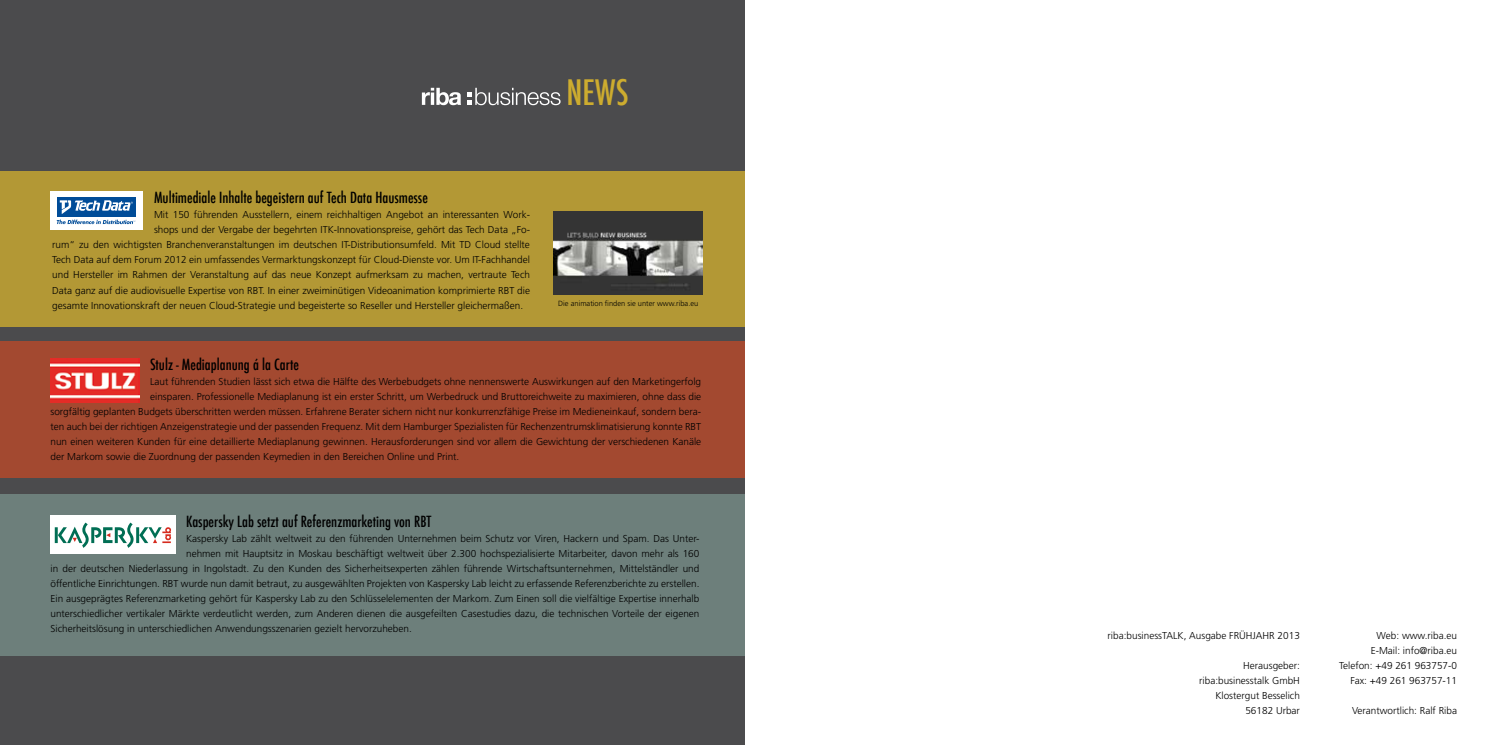
<style>
.page{position:relative;width:1489px;height:745px;background:#fff}
.page>*{position:absolute;margin:0;border:0;box-sizing:border-box;transform-origin:0 0}
.t1{font:500 condensed 34.25px "Futura";color:#cdac2f}
.t2{font:500 condensed 15px "Futura";color:#000}
.t3{font:300 10px/15px "Frutiger";color:#000;text-align:right}
.t4{font:300 7.5px "Frutiger";color:#000}
</style>
<div class="page">
<div style="left:0;top:0;width:744px;height:744px;background:#4b4b4d"></div>
<svg style="left:422px;top:88px;width:39px;height:17px"></svg>
<svg style="left:467px;top:88px;width:93px;height:17px"></svg>
<div style="left:0;top:171px;width:744px;height:155px;background:#b39835"></div>
<div style="left:0;top:493px;width:744px;height:162px;background:#6d7f7b"></div>
<div style="left:0;top:341px;width:744px;height:136px;background:#a34930"></div>
<div style="left:50px;top:515px;width:125px;height:38px;background:#fff"></div>
<img style="left:51px;top:358px;width:88px;height:44px">
<div style="left:50px;top:191px;width:93px;height:39px;background:#fff"></div>
<div style="left:57px;top:197px;width:78px;height:20px;background:#004c98"></div>
<svg style="left:57px;top:200px;width:78px;height:24px"></svg>
<svg style="left:55px;top:522px;width:116px;height:25px"></svg>
<img style="left:554px;top:211px;width:148px;height:83px">
<h1 class="t1" style="left:566px;top:70px;width:63px">NEWS</h1>
<h2 class="t2" style="left:154px;top:188px;width:275px">Multimediale Inhalte begeistern auf Tech Data Hausmesse</h2>
<p class="t3" style="left:154px;top:207px;width:377px">Mit 150 führenden Ausstellern, einem reichhaltigen Angebot an interessanten Work-</p>
<p class="t3" style="left:154px;top:222px;width:377px">shops und der Vergabe der begehrten ITK-Innovationspreise, gehört das Tech Data „Fo-</p>
<p class="t3" style="left:52px;top:237px;width:479px">rum“ zu den wichtigsten Branchenveranstaltungen im deutschen IT-Distributionsumfeld. Mit TD Cloud stellte</p>
<p class="t3" style="left:52px;top:252px;width:479px">Tech Data auf dem Forum 2012 ein umfassendes Vermarktungskonzept für Cloud-Dienste vor. Um IT-Fachhandel</p>
<p class="t3" style="left:52px;top:267px;width:479px">und Hersteller im Rahmen der Veranstaltung auf das neue Konzept aufmerksam zu machen, vertraute Tech</p>
<p class="t3" style="left:52px;top:282px;width:479px">Data ganz auf die audiovisuelle Expertise von RBT. In einer zweiminütigen Videoanimation komprimierte RBT die</p>
<p class="t3" style="left:52px;top:297px;width:472px">gesamte Innovationskraft der neuen Cloud-Strategie und begeisterte so Reseller und Hersteller gleichermaßen.</p>
<p class="t4" style="left:558px;top:299px;width:142px">Die animation finden sie unter www.riba.eu</p>
<h2 class="t2" style="left:150px;top:355px;width:150px">Stulz - Mediaplanung á la Carte</h2>
<p class="t3" style="left:150px;top:374px;width:552px">Laut führenden Studien lässt sich etwa die Hälfte des Werbebudgets ohne nennenswerte Auswirkungen auf den Marketingerfolg</p>
<p class="t3" style="left:150px;top:389px;width:552px">einsparen. Professionelle Mediaplanung ist ein erster Schritt, um Werbedruck und Bruttoreichweite zu maximieren, ohne dass die</p>
<p class="t3" style="left:50px;top:404px;width:652px">sorgfältig geplanten Budgets überschritten werden müssen. Erfahrene Berater sichern nicht nur konkurrenzfähige Preise im Medieneinkauf, sondern bera-</p>
<p class="t3" style="left:50px;top:419px;width:652px">ten auch bei der richtigen Anzeigenstrategie und der passenden Frequenz. Mit dem Hamburger Spezialisten für Rechenzentrumsklimatisierung konnte RBT</p>
<p class="t3" style="left:50px;top:434px;width:652px">nun einen weiteren Kunden für eine detaillierte Mediaplanung gewinnen. Herausforderungen sind vor allem die Gewichtung der verschiedenen Kanäle</p>
<p class="t3" style="left:50px;top:449px;width:410px">der Markom sowie die Zuordnung der passenden Keymedien in den Bereichen Online und Print.</p>
<h2 class="t2" style="left:186px;top:511px;width:247px">Kaspersky Lab setzt auf Referenzmarketing von RBT</h2>
<p class="t3" style="left:186px;top:530px;width:515px">Kaspersky Lab zählt weltweit zu den führenden Unternehmen beim Schutz vor Viren, Hackern und Spam. Das Unter-</p>
<p class="t3" style="left:186px;top:545px;width:515px">nehmen mit Hauptsitz in Moskau beschäftigt weltweit über 2.300 hochspezialisierte Mitarbeiter, davon mehr als 160</p>
<p class="t3" style="left:50px;top:560px;width:650px">in der deutschen Niederlassung in Ingolstadt. Zu den Kunden des Sicherheitsexperten zählen führende Wirtschaftsunternehmen, Mittelständler und</p>
<p class="t3" style="left:50px;top:575px;width:650px">öffentliche Einrichtungen. RBT wurde nun damit betraut, zu ausgewählten Projekten von Kaspersky Lab leicht zu erfassende Referenzberichte zu erstellen.</p>
<p class="t3" style="left:50px;top:590px;width:650px">Ein ausgeprägtes Referenzmarketing gehört für Kaspersky Lab zu den Schlüsselelementen der Markom. Zum Einen soll die vielfältige Expertise innerhalb</p>
<p class="t3" style="left:50px;top:605px;width:650px">unterschiedlicher vertikaler Märkte verdeutlicht werden, zum Anderen dienen die ausgefeilten Casestudies dazu, die technischen Vorteile der eigenen</p>
<p class="t3" style="left:50px;top:620px;width:363px">Sicherheitslösung in unterschiedlichen Anwendungsszenarien gezielt hervorzuheben.</p>
<p class="t3" style="left:1107px;top:627px;width:194px">riba:businessTALK, Ausgabe FRÜHJAHR 2013</p>
<p class="t3" style="left:1199px;top:657px;width:102px">Herausgeber: riba:businesstalk GmbH<br>Klostergut Besselich<br>56182 Urbar</p>
<p class="t3" style="left:1339px;top:627px;width:119px">Web: www.riba.eu<br>E-Mail: info@riba.eu<br>Telefon: +49 261 963757-0<br>Fax: +49 261 963757-11</p>
<p class="t3" style="left:1351px;top:702px;width:107px">Verantwortlich: Ralf Riba</p>
</div>
